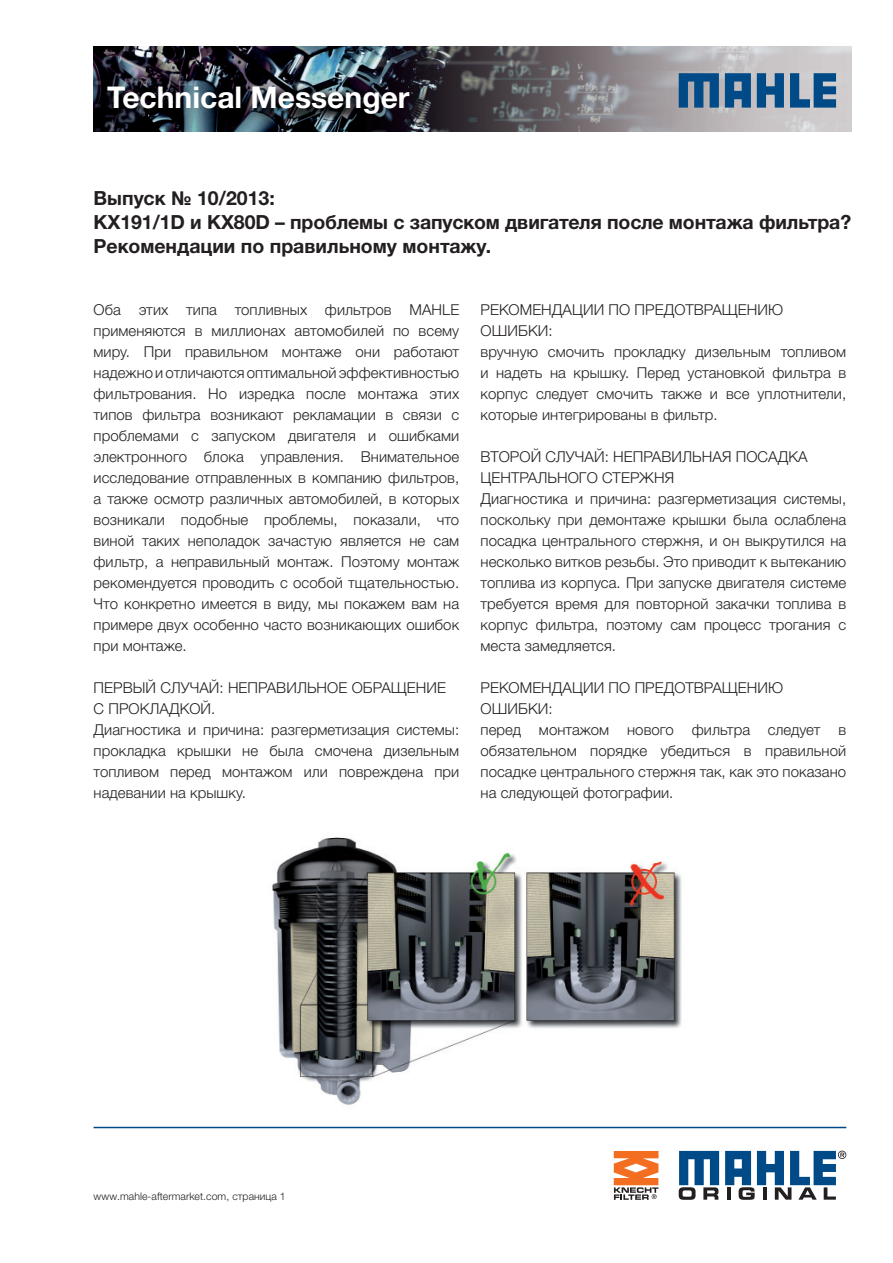
<style>
.page{position:relative;width:893px;height:1263px;background:#fff}
.page>*{position:absolute;margin:0;border:0;box-sizing:border-box;transform-origin:0 0}
.t1{font:700 30px "Helvetica Neue LTW1 G";color:#fff}
.t2{font:700 19.5px/24px "Helvetica Neue LTW1 G";letter-spacing:-.005em;color:#231f20}
.t3{font:300 15px/21px "Helvetica Neue LTW1 G";letter-spacing:.005em;color:#231f20}
.t4{font:300 10.5px "Helvetica Neue LTW1 G";letter-spacing:.005em;color:#231f20}
</style>
<div class="page">
<img style="left:272px;top:837px;width:410px;height:268px">
<img style="left:94px;top:47px;width:757px;height:85px">
<svg style="left:679px;top:73px;width:40px;height:35px"></svg>
<svg style="left:757px;top:73px;width:27px;height:35px"></svg>
<svg style="left:790px;top:73px;width:46px;height:35px;background:#47779f"></svg>
<svg style="left:725px;top:73px;width:26px;height:35px"></svg>
<svg style="left:679px;top:1151px;width:40px;height:49px"></svg>
<svg style="left:725px;top:1151px;width:121px;height:49px"></svg>
<hr style="left:94px;top:1127px;width:752px;height:1px;background:#004b87">
<svg style="left:614px;top:1151px;width:44px;height:49px"></svg>
<h1 class="t1" style="left:107px;top:86px;width:304px">Technical Messenger</h1>
<h2 class="t2" style="left:94px;top:188px;width:759px">Выпуск № 10/2013:<br>KX191/1D и KX80D – проблемы с запуском двигателя после монтажа фильтра?<br>Рекомендации по правильному монтажу.</h2>
<p class="t3" style="left:94px;top:301px;width:367px;text-align:justify">Оба этих типа топливных фильтров MAHLE применяются в миллионах автомобилей по всему миру. При правильном монтаже они работают надежно и отличаются оптимальной эффективностью фильтрования. Но изредка после монтажа этих типов фильтра возникают рекламации в связи с проблемами с запуском двигателя и ошибками электронного блока управления. Внимательное исследование отправленных в компанию фильтров, а также осмотр различных автомобилей, в которых возникали подобные проблемы, показали, что виной таких неполадок зачастую является не сам фильтр, а неправильный монтаж. Поэтому монтаж рекомендуется проводить с особой тщательностью.<br>Что конкретно имеется в виду, мы покажем вам на примере двух особенно часто возникающих ошибок при монтаже.</p>
<p class="t3" style="left:94px;top:679px;width:367px">ПЕРВЫЙ СЛУЧАЙ: НЕПРАВИЛЬНОЕ ОБРАЩЕНИЕ С ПРОКЛАДКОЙ.<br>Диагностика и причина: разгерметизация системы: прокладка крышки не была смочена дизельным топливом перед монтажом или повреждена при надевании на крышку.</p>
<p class="t3" style="left:480px;top:301px;width:367px">РЕКОМЕНДАЦИИ ПО ПРЕДОТВРАЩЕНИЮ ОШИБКИ:<br>вручную смочить прокладку дизельным топливом и надеть на крышку. Перед установкой фильтра в корпус следует смочить также и все уплотнители, которые интегрированы в фильтр.</p>
<p class="t3" style="left:480px;top:448px;width:367px">ВТОРОЙ СЛУЧАЙ: НЕПРАВИЛЬНАЯ ПОСАДКА ЦЕНТРАЛЬНОГО СТЕРЖНЯ<br>Диагностика и причина: разгерметизация системы, поскольку при демонтаже крышки была ослаблена посадка центрального стержня, и он выкрутился на несколько витков резьбы. Это приводит к вытеканию топлива из корпуса. При запуске двигателя системе требуется время для повторной закачки топлива в корпус фильтра, поэтому сам процесс трогания с места замедляется.</p>
<p class="t3" style="left:480px;top:679px;width:367px">РЕКОМЕНДАЦИИ ПО ПРЕДОТВРАЩЕНИЮ ОШИБКИ:<br>перед монтажом нового фильтра следует в обязательном порядке убедиться в правильной посадке центрального стержня так, как это показано на следующей фотографии.</p>
<p class="t4" style="left:94px;top:1192px;width:194px">www.mahle-aftermarket.com, страница 1</p>
</div>
